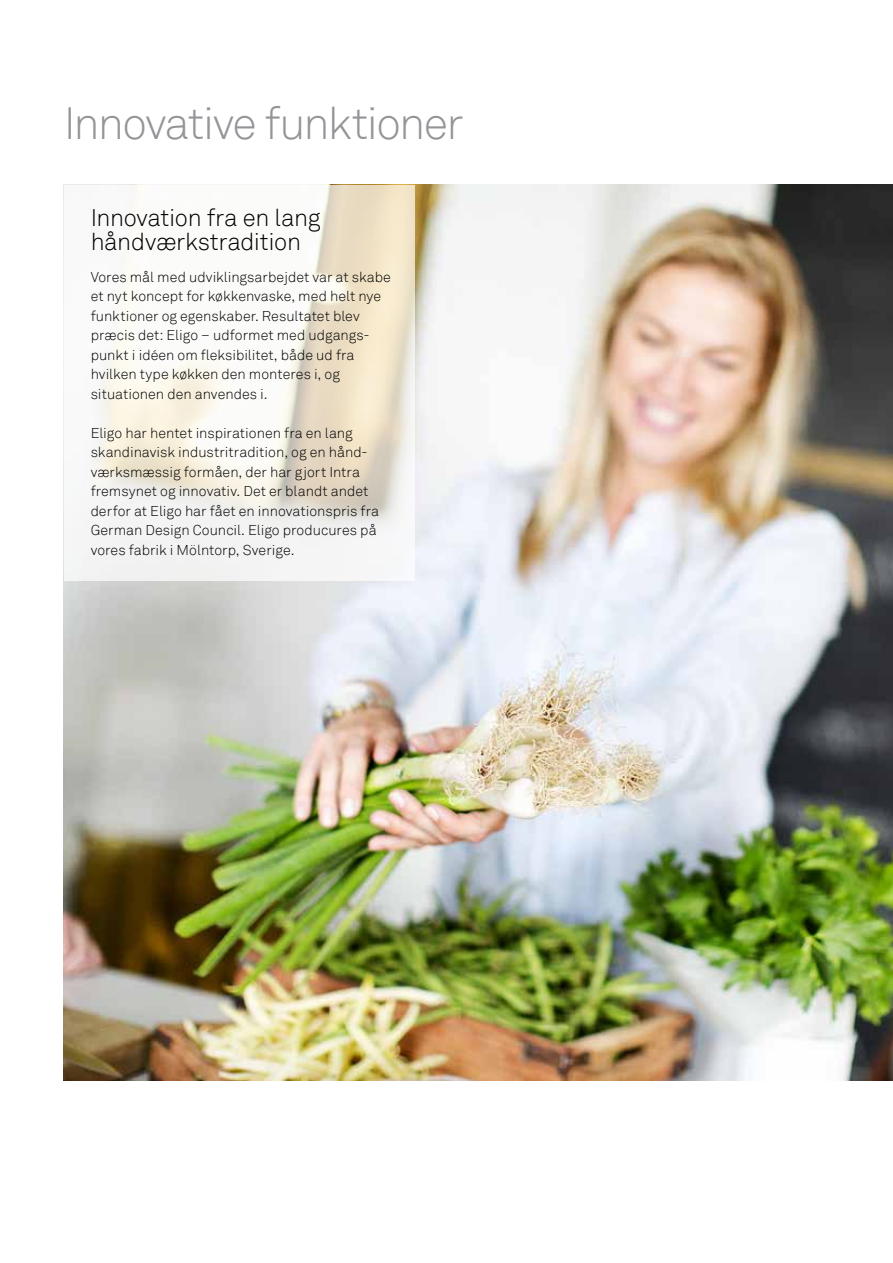
<style>
.page{position:relative;width:893px;height:1263px;background:#fff}
.page>*{position:absolute;margin:0;border:0;box-sizing:border-box;transform-origin:0 0}
.t1{font:300 45px "Akkurat";letter-spacing:-.04em;color:#939598}
.t2{font:300 24px/24px "Akkurat";letter-spacing:-.015em;color:#000}
.t3{font:300 14.25px/19.5px "Akkurat";color:#000}
</style>
<div class="page">
<img style="left:64px;top:185px;width:829px;height:895px">
<svg style="left:64px;top:185px;width:351px;height:395px;fill:#f8f5f4"></svg>
<h1 class="t1" style="left:64px;top:97px;width:401px">Innovative funktioner</h1>
<h2 class="t2" style="left:91px;top:206px;width:231px">Innovation fra en lang håndværkstradition</h2>
<p class="t3" style="left:91px;top:268px;width:302px">Vores mål med udviklingsarbejdet var at skabe et nyt koncept for køkkenvaske, med helt nye funktioner og egenskaber. Resultatet blev præcis det: Eligo – udformet med udgangs&shy;punkt i idéen om fleksibilitet, både ud fra hvilken type køkken den monteres i, og situationen den anvendes i.</p>
<p class="t3" style="left:91px;top:423px;width:290px">Eligo har hentet inspirationen fra en lang skandinavisk industritradition, og en hånd&shy;værksmæssig formåen, der har gjort Intra fremsynet og innovativ. Det er blandt andet derfor at Eligo har fået en innovationspris fra German Design Council. Eligo producures på vores fabrik i Mölntorp, Sverige.</p>
</div>
